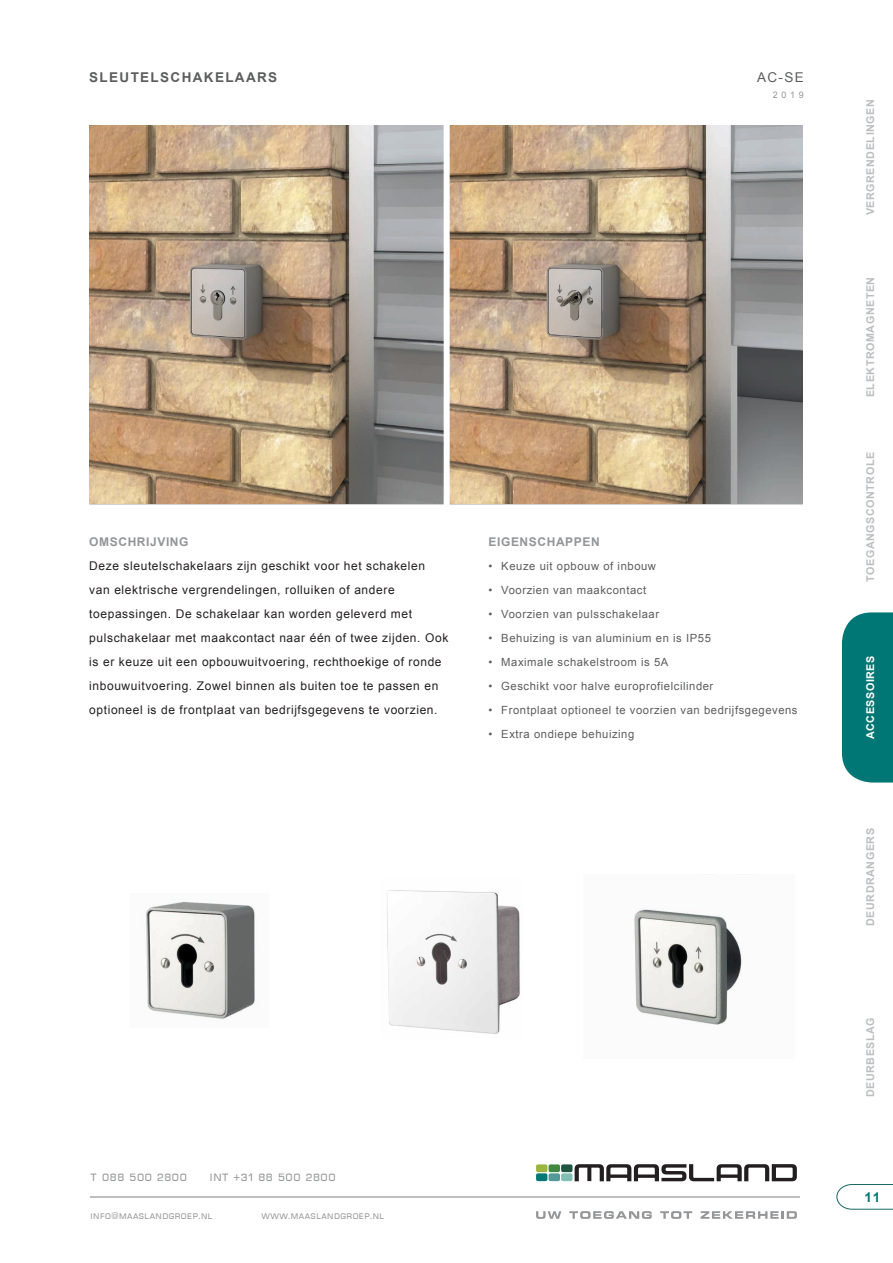
<style>
.page{position:relative;width:893px;height:1263px;background:#fff}
.page>*{position:absolute;margin:0;border:0;box-sizing:border-box;transform-origin:0 0}
.t1{font:700 13.5px "Arial";letter-spacing:.1em;color:#5c5d5d}
.t2{font:13.5px "Arial";color:#5c5d5d}
.t3{font:700 13.5px "Arial";color:#007774}
.t4{font:12.75px "Eurostile DCD";letter-spacing:.05em;color:#949698}
.t5{font:12px/24px "Arial";letter-spacing:.05em;color:#231f20}
.t6{font:700 12px "Arial";letter-spacing:.05em;color:#939598}
.t7{font:11.25px "Arial";letter-spacing:.05em;color:#5c5d5d}
.t8{font:700 10.8px "Arial";letter-spacing:.05em;color:#bcbec0}
.t9{font:700 10.8px "Arial";letter-spacing:.05em;color:#fff}
.t10{font:9.75px "Eurostile DCD";letter-spacing:.05em;color:#949698}
.t11{font:9px "Arial";color:#949698}
</style>
<div class="page">
<svg style="left:836px;top:1184px;width:57px;height:26px"></svg>
<hr style="left:89px;top:125px;width:714px;height:1px;background:#7f8181">
<img style="left:89px;top:126px;width:355px;height:378px">
<img style="left:450px;top:126px;width:353px;height:378px">
<div style="left:444px;top:121px;width:6px;height:386px;background:#fff"></div>
<img style="left:145px;top:901px;width:110px;height:119px">
<img style="left:634px;top:909px;width:108px;height:116px">
<img style="left:387px;top:890px;width:133px;height:144px">
<div style="left:842px;top:612px;width:51px;height:170px;background:#007774"></div>
<hr style="left:90px;top:1196px;width:710px;height:1px;background:#bcbec0">
<svg style="left:536px;top:1211px;width:25px;height:8px"></svg>
<svg style="left:569px;top:1211px;width:83px;height:8px"></svg>
<svg style="left:660px;top:1211px;width:32px;height:8px"></svg>
<svg style="left:701px;top:1211px;width:96px;height:8px"></svg>
<svg style="left:536px;top:1164px;width:261px;height:17px"></svg>
<p class="t1" style="left:89px;top:68px;width:189px">SLEUTELSCHAKELAARS</p>
<p class="t2" style="left:757px;top:69px;width:48px">AC-SE</p>
<p class="t11" style="left:773px;top:89px;width:32px">2019</p>
<p class="t6" style="left:89px;top:534px;width:101px">OMSCHRIJVING</p>
<p class="t5" style="left:89px;top:554px;width:361px">Deze sleutelschakelaars zijn geschikt voor het schakelen van elektrische vergrendelingen, rolluiken of andere toepassingen. De schakelaar kan worden geleverd met pulschakelaar met maakcontact naar één of twee zijden. Ook is er keuze uit een opbouwuitvoering, rechthoekige of ronde inbouwuitvoering. Zowel binnen als buiten toe te passen en optioneel is de frontplaat van bedrijfsgegevens te voorzien.</p>
<p class="t6" style="left:489px;top:534px;width:113px">EIGENSCHAPPEN</p>
<p class="t7" style="left:489px;top:559px;width:169px">• Keuze uit opbouw of inbouw</p>
<p class="t7" style="left:489px;top:583px;width:159px">• Voorzien van maakcontact</p>
<p class="t7" style="left:489px;top:607px;width:172px">• Voorzien van pulsschakelaar</p>
<p class="t7" style="left:489px;top:631px;width:224px">• Behuizing is van aluminium en is IP55</p>
<p class="t7" style="left:489px;top:655px;width:181px">• Maximale schakelstroom is 5A</p>
<p class="t7" style="left:489px;top:679px;width:226px">• Geschikt voor halve europrofielcilinder</p>
<p class="t7" style="left:489px;top:703px;width:311px">• Frontplaat optioneel te voorzien van bedrijfsgegevens</p>
<p class="t7" style="left:489px;top:727px;width:147px">• Extra ondiepe behuizing</p>
<p class="t4" style="left:91px;top:1170px;width:98px">t 088 500 2800</p>
<p class="t4" style="left:210px;top:1170px;width:127px">int +31 88 500 2800</p>
<p class="t10" style="left:91px;top:1210px;width:123px">info@maaslandgroep.nl</p>
<p class="t10" style="left:261px;top:1210px;width:124px">www.maaslandgroep.nl</p>
<p class="t8" style="left:863px;top:215px;width:118px;rotate:-90deg">VERGRENDELINGEN</p>
<p class="t8" style="left:863px;top:397px;width:122px;rotate:-90deg">ELEKTROMAGNETEN</p>
<p class="t8" style="left:863px;top:582px;width:131px;rotate:-90deg">TOEGANGSCONTROLE</p>
<p class="t9" style="left:863px;top:739px;width:85px;rotate:-90deg">ACCESSOIRES</p>
<p class="t8" style="left:863px;top:926px;width:99px;rotate:-90deg">DEURDRANGERS</p>
<p class="t8" style="left:863px;top:1097px;width:82px;rotate:-90deg">DEURBESLAG</p>
<p class="t3" style="left:865px;top:1188px;width:17px">11</p>
</div>
